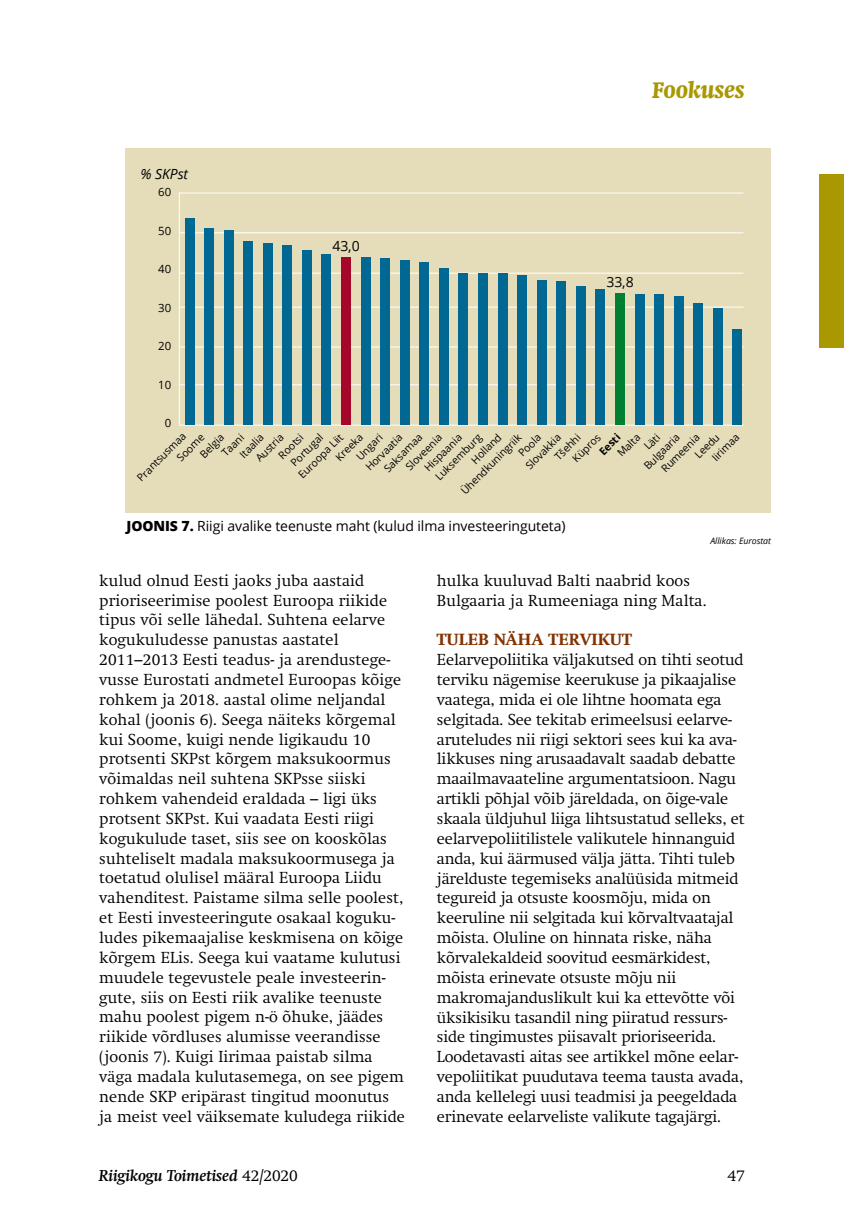
<style>
.page{position:relative;width:844px;height:1216px;background:#fff}
.page>*{position:absolute;margin:0;border:0;box-sizing:border-box;transform-origin:0 0}
.t1{font:italic 700 condensed 24.5px "Swift";letter-spacing:-.005em;color:#a99801}
.t2{font:300 15.75px/19.8px "Swift";letter-spacing:.01em;color:#000}
.t3{font:italic 700 15.75px "Swift";letter-spacing:-.005em;color:#000}
.t4{font:800 15.75px "Swift";letter-spacing:.01em;color:#833200}
.t5{font:14px "Open Sans";letter-spacing:-.005em;color:#000}
.t6{font:italic 14px "Open Sans";letter-spacing:-.005em;color:#000}
.t7{font:11.38px "Open Sans";letter-spacing:-.005em;color:#000}
.t8{font:10.5px "Open Sans";color:#000}
.t9{font:700 10.5px "Open Sans";color:#000}
.t10{font:italic 8.75px "Open Sans";letter-spacing:-.005em;color:#000}
.s1{font-weight:800}
.s2{font-weight:300;font-style:normal}
</style>
<div class="page">
<div style="left:126px;top:149px;width:644px;height:364px;background:#e5ddb9"></div>
<hr style="left:179px;top:424px;width:564px;height:1px;background:#fff">
<hr style="left:179px;top:346px;width:564px;height:1px;background:#fff">
<hr style="left:179px;top:273px;width:564px;height:1px;background:#fff">
<hr style="left:179px;top:384px;width:564px;height:1px;background:#fff">
<hr style="left:179px;top:307px;width:564px;height:1px;background:#fff">
<hr style="left:179px;top:232px;width:564px;height:1px;background:#fff">
<hr style="left:179px;top:192px;width:564px;height:1px;background:#fff">
<hr style="left:179px;top:192px;width:1px;height:232px;background:#fff">
<div style="left:185px;top:218px;width:9px;height:206px;background:#006892"></div>
<div style="left:204px;top:228px;width:10px;height:196px;background:#006892"></div>
<div style="left:223px;top:230px;width:10px;height:194px;background:#006892"></div>
<div style="left:243px;top:241px;width:10px;height:183px;background:#006892"></div>
<div style="left:263px;top:243px;width:10px;height:181px;background:#006892"></div>
<div style="left:282px;top:245px;width:10px;height:179px;background:#006892"></div>
<div style="left:302px;top:251px;width:10px;height:173px;background:#006892"></div>
<div style="left:321px;top:254px;width:10px;height:170px;background:#006892"></div>
<div style="left:341px;top:257px;width:10px;height:167px;background:#a4072a"></div>
<div style="left:360px;top:257px;width:10px;height:167px;background:#006892"></div>
<div style="left:380px;top:258px;width:10px;height:166px;background:#006892"></div>
<div style="left:399px;top:260px;width:10px;height:164px;background:#006892"></div>
<div style="left:419px;top:262px;width:10px;height:162px;background:#006892"></div>
<div style="left:439px;top:268px;width:10px;height:156px;background:#006892"></div>
<div style="left:458px;top:273px;width:10px;height:151px;background:#006892"></div>
<div style="left:478px;top:273px;width:10px;height:151px;background:#006892"></div>
<div style="left:497px;top:273px;width:10px;height:151px;background:#006892"></div>
<div style="left:517px;top:275px;width:10px;height:149px;background:#006892"></div>
<div style="left:536px;top:280px;width:10px;height:144px;background:#006892"></div>
<div style="left:556px;top:281px;width:10px;height:143px;background:#006892"></div>
<div style="left:575px;top:286px;width:10px;height:138px;background:#006892"></div>
<div style="left:595px;top:289px;width:10px;height:135px;background:#006892"></div>
<div style="left:615px;top:293px;width:9px;height:131px;background:#007f32"></div>
<div style="left:634px;top:294px;width:10px;height:130px;background:#006892"></div>
<div style="left:654px;top:294px;width:10px;height:130px;background:#006892"></div>
<div style="left:673px;top:296px;width:10px;height:128px;background:#006892"></div>
<div style="left:693px;top:303px;width:10px;height:121px;background:#006892"></div>
<div style="left:712px;top:308px;width:10px;height:116px;background:#006892"></div>
<div style="left:732px;top:329px;width:10px;height:95px;background:#006892"></div>
<div style="left:819px;top:174px;width:24px;height:173px;background:#a99801"></div>
<h1 class="t1" style="left:652px;top:76px;width:94px">Fookuses</h1>
<p class="t6" style="left:140px;top:165px;width:49px">% SKPst</p>
<p class="t7" style="left:158px;top:184px;width:14px">60</p>
<p class="t7" style="left:158px;top:223px;width:14px">50</p>
<p class="t7" style="left:158px;top:261px;width:14px">40</p>
<p class="t7" style="left:158px;top:300px;width:14px">30</p>
<p class="t7" style="left:158px;top:338px;width:14px">20</p>
<p class="t7" style="left:158px;top:377px;width:14px">10</p>
<p class="t7" style="left:165px;top:415px;width:8px">0</p>
<p class="t8" style="left:134px;top:474px;width:65px;rotate:-45deg">Prantsusmaa</p>
<p class="t5" style="left:332px;top:236px;width:29px">43,0</p>
<p class="t5" style="left:606px;top:272px;width:29px">33,8</p>
<p class="t8" style="left:457px;top:487px;width:82px;rotate:-45deg">Ühendkuningriik</p>
<p class="t9" style="left:595px;top:448px;width:26px;rotate:-45deg">Eesti</p>
<p class="t8" style="left:468px;top:457px;width:39px;rotate:-45deg">Holland</p>
<p class="t8" style="left:287px;top:459px;width:42px;rotate:-45deg">Portugal</p>
<p class="t8" style="left:614px;top:449px;width:29px;rotate:-45deg">Malta</p>
<p class="t8" style="left:640px;top:442px;width:19px;rotate:-45deg">Läti</p>
<p class="t8" style="left:551px;top:453px;width:33px;rotate:-45deg">Tšehhi</p>
<p class="t8" style="left:353px;top:453px;width:34px;rotate:-45deg">Ungari</p>
<p class="t8" style="left:275px;top:452px;width:32px;rotate:-45deg">Rootsi</p>
<p class="t8" style="left:218px;top:449px;width:28px;rotate:-45deg">Taani</p>
<p class="t8" style="left:295px;top:471px;width:60px;rotate:-45deg">Euroopa Liit</p>
<p class="t8" style="left:432px;top:473px;width:62px;rotate:-45deg">Luksemburg</p>
<p class="t8" style="left:569px;top:455px;width:36px;rotate:-45deg">Küpros</p>
<p class="t8" style="left:173px;top:454px;width:35px;rotate:-45deg">Soome</p>
<p class="t8" style="left:708px;top:454px;width:35px;rotate:-45deg">Iirimaa</p>
<p class="t8" style="left:640px;top:462px;width:47px;rotate:-45deg">Bulgaaria</p>
<p class="t8" style="left:658px;top:465px;width:51px;rotate:-45deg">Rumeenia</p>
<p class="t8" style="left:522px;top:462px;width:46px;rotate:-45deg">Slovakkia</p>
<p class="t8" style="left:515px;top:449px;width:29px;rotate:-45deg">Poola</p>
<p class="t8" style="left:402px;top:463px;width:48px;rotate:-45deg">Sloveenia</p>
<p class="t8" style="left:421px;top:464px;width:50px;rotate:-45deg">Hispaania</p>
<p class="t8" style="left:332px;top:454px;width:35px;rotate:-45deg">Kreeka</p>
<p class="t8" style="left:380px;top:465px;width:51px;rotate:-45deg">Saksamaa</p>
<p class="t8" style="left:362px;top:463px;width:49px;rotate:-45deg">Horvaatia</p>
<p class="t8" style="left:252px;top:454px;width:36px;rotate:-45deg">Austria</p>
<p class="t8" style="left:196px;top:451px;width:31px;rotate:-45deg">Belgia</p>
<p class="t8" style="left:236px;top:451px;width:31px;rotate:-45deg">Itaalia</p>
<p class="t8" style="left:691px;top:451px;width:31px;rotate:-45deg">Leedu</p>
<p class="t5" style="left:126px;top:517px;width:440px"><span class="s1">JOONIS 7.</span> Riigi avalike teenuste maht (kulud ilma investeeringuteta)</p>
<p class="t10" style="left:710px;top:535px;width:62px">Allikas: Eurostat</p>
<p class="t2" style="left:99px;top:570px;width:307px">kulud olnud Eesti jaoks juba aastaid prioriseerimise poolest Euroopa riikide tipus või selle lähedal. Suhtena eelarve kogukuludesse panustas aastatel 2011–2013 Eesti teadus- ja arendustege&shy;vusse Eurostati andmetel Euroopas kõige rohkem ja 2018. aastal olime neljandal kohal (joonis 6). Seega näiteks kõrgemal kui Soome, kuigi nende ligikaudu 10 protsenti SKPst kõrgem maksukoormus võimaldas neil suhtena SKPsse siiski rohkem vahendeid eraldada – ligi üks protsent SKPst. Kui vaadata Eesti riigi kogukulude taset, siis see on kooskõlas suhteliselt madala maksukoormusega ja toetatud olulisel määral Euroopa Liidu vahenditest. Paistame silma selle poolest, et Eesti investeeringute osakaal koguku&shy;ludes pikemaajalise keskmisena on kõige kõrgem ELis. Seega kui vaatame kulutusi muudele tegevustele peale investeerin&shy;gute, siis on Eesti riik avalike teenuste mahu poolest pigem n-ö õhuke, jäädes riikide võrdluses alumisse veerandisse (joonis 7). Kuigi Iirimaa paistab silma väga madala kulutasemega, on see pigem nende SKP eripärast tingitud moonutus ja meist veel väiksemate kuludega riikide</p>
<p class="t2" style="left:437px;top:570px;width:271px">hulka kuuluvad Balti naabrid koos<br>Bulgaaria ja Rumeeniaga ning Malta.</p>
<p class="t4" style="left:437px;top:630px;width:196px">TULEB NÄHA TERVIKUT</p>
<p class="t2" style="left:437px;top:650px;width:309px">Eelarvepoliitika väljakutsed on tihti seotud terviku nägemise keerukuse ja pikaajalise vaatega, mida ei ole lihtne hoomata ega selgitada. See tekitab erimeelsusi eelarve&shy;aruteludes nii riigi sektori sees kui ka ava&shy;likkuses ning arusaadavalt saadab debatte maailmavaateline argumentatsioon. Nagu artikli põhjal võib järeldada, on õige-vale skaala üldjuhul liiga lihtsustatud selleks, et eelarvepoliitilistele valikutele hinnanguid anda, kui äärmused välja jätta. Tihti tuleb järelduste tegemiseks analüüsida mitmeid tegureid ja otsuste koosmõju, mida on keeruline nii selgitada kui kõrvaltvaatajal mõista. Oluline on hinnata riske, näha kõrvalekaldeid soovitud eesmärkidest, mõista erinevate otsuste mõju nii makromajanduslikult kui ka ettevõtte või üksikisiku tasandil ning piiratud ressurs&shy;side tingimustes piisavalt prioriseerida.<br>Loodetavasti aitas see artikkel mõne eelar&shy;vepoliitikat puudutava teema tausta avada, anda kellelegi uusi teadmisi ja peegeldada erinevate eelarveliste valikute tagajärgi.</p>
<p class="t3" style="left:99px;top:1166px;width:200px">Riigikogu Toimetised <span class="s2">42/2020</span></p>
<p class="t2" style="left:727px;top:1165px;width:19px">47</p>
</div>
